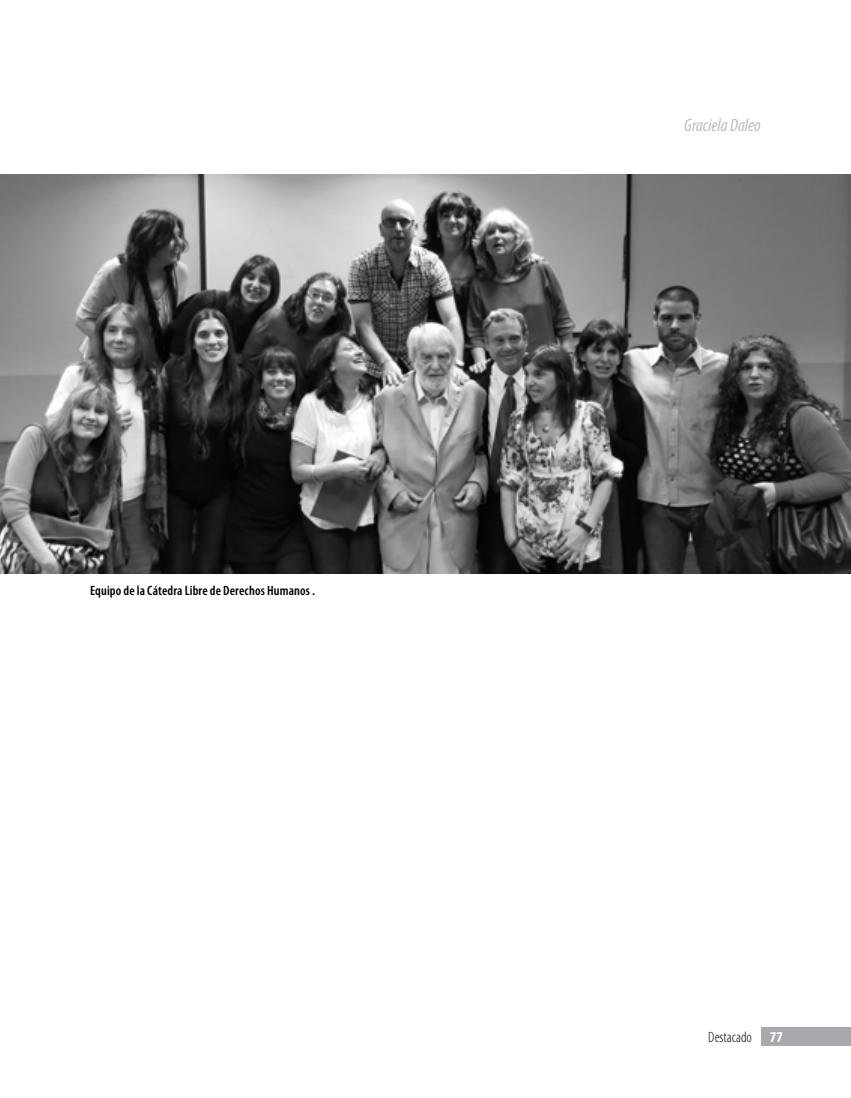
<style>
.page{position:relative;width:851px;height:1098px;background:#fff}
.page>*{position:absolute;margin:0;border:0;box-sizing:border-box;transform-origin:0 0}
.t1{font:italic condensed 18px "Myriad Pro";color:#bcbec0}
.t2{font:300 condensed 15px "Myriad Pro";color:#000}
.t3{font:600 condensed 13.5px "Myriad Pro";letter-spacing:.01em;color:#000}
.s1{font-weight:700;color:#fff}
</style>
<div class="page">
<div style="left:760px;top:1027px;width:90px;height:18px;background:#a7a9ac"></div>
<img style="left:0;top:174px;width:850px;height:399px">
<p class="t3" style="left:90px;top:581px;width:226px">Equipo de la Cátedra Libre de Derechos Humanos .</p>
<h1 class="t1" style="left:684px;top:114px;width:78px">Graciela Daleo</h1>
<p class="t2" style="left:708px;top:1027px;width:76px">Destacado <span class="s1">77</span></p>
</div>
